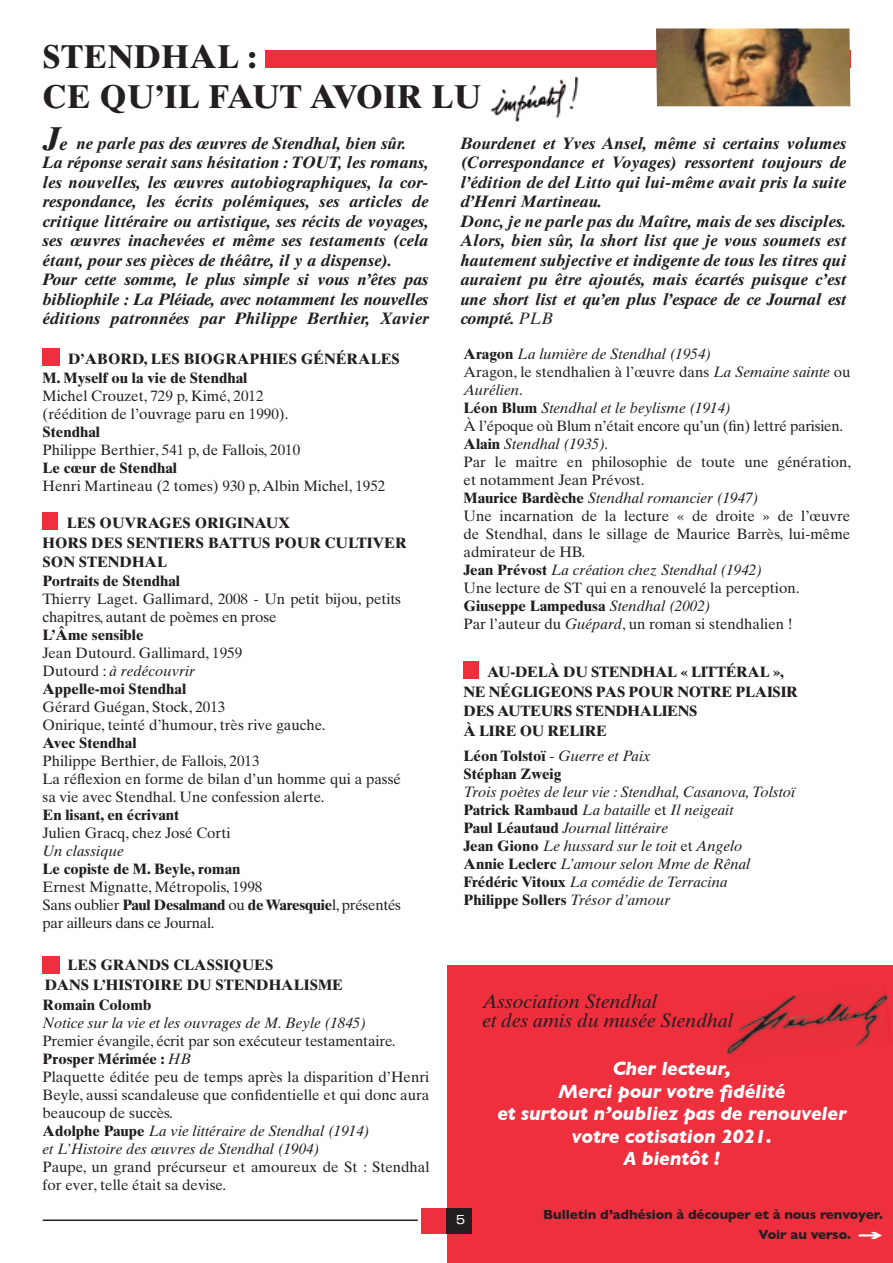
<style>
.page{position:relative;width:893px;height:1263px;background:#fff}
.page>*{position:absolute;margin:0;border:0;box-sizing:border-box;transform-origin:0 0}
.t1{font:700 33px/40.5px "Times Ten";letter-spacing:.01em;color:#231f20}
.t2{font:italic 700 33px "Times Ten";color:#231f20}
.t3{font:italic 700 19.5px/22.5px "Gill Sans";letter-spacing:-.01em;color:#fff;text-align:center}
.t4{font:italic 19.5px/19.5px "Times Ten";color:#231f20}
.t5{font:italic 700 16.5px/19.5px "Times Ten";color:#231f20}
.t6{font:15px/18px "Times Ten";color:#231f20}
.t7{font:700 15px/19.5px "Times Ten";color:#231f20}
.t8{font:italic 15px/18px "Times Ten";color:#231f20}
.t9{font:15px/18px "Times Ten";letter-spacing:-.02em;color:#231f20}
.t10{font:700 15px/19.5px "Times Ten";letter-spacing:-.02em;color:#231f20}
.t11{font:700 13.5px/19.5px "Gill Sans";letter-spacing:-.01em;color:#231f20}
.t12{font:expanded 12px "Unitus B";color:#fff}
.s1{font-weight:400}
.s2{font-size:18px}
.s3{font-style:italic}
.s4{font-weight:700}
.s5{font-weight:400;font-style:italic}
.s6{font-weight:700;font-style:normal}
.s7{font-style:normal}
</style>
<div class="page">
<div style="left:448px;top:965px;width:445px;height:298px;background:#ee2f3e"></div>
<img style="left:727px;top:993px;width:161px;height:62px">
<div style="left:421px;top:1208px;width:25px;height:25px;background:#ee2f3e"></div>
<div style="left:446px;top:1208px;width:26px;height:25px;background:#231f20"></div>
<hr style="left:43px;top:1219px;width:374px;height:2px;background:#231f20">
<div style="left:43px;top:349px;width:17px;height:17px;background:#ee2f3e"></div>
<div style="left:265px;top:50px;width:585px;height:17px;background:#ee2f3e"></div>
<div style="left:43px;top:512px;width:15px;height:17px;background:#ee2f3e"></div>
<div style="left:43px;top:957px;width:17px;height:17px;background:#ee2f3e"></div>
<div style="left:463px;top:661px;width:16px;height:17px;background:#ee2f3e"></div>
<img style="left:656px;top:28px;width:194px;height:78px">
<img style="left:491px;top:76px;width:88px;height:46px">
<svg style="left:858px;top:1231px;width:24px;height:8px"></svg>
<h1 class="t1" style="left:43px;top:36px;width:439px">STENDHAL :<br>CE QU’IL FAUT AVOIR LU</h1>
<p class="t5" style="left:43px;top:133px;width:388px;text-indent:34px">ne parle pas des œuvres de Stendhal, bien sûr.<br>La réponse serait sans hésitation : TOUT, les romans, les nouvelles, les œuvres autobiographiques, la cor&shy;respondance, les écrits polémiques, ses articles de critique littéraire ou artistique, ses récits de voyages, ses œuvres inachevées et même ses testaments (cela étant, pour ses pièces de théâtre, il y a dispense).<br>Pour cette somme, le plus simple si vous n’êtes pas bibliophile : La Pléiade, avec notamment les nouvelles éditions patronnées par Philippe Berthier, Xavier</p>
<p class="t5" style="left:460px;top:133px;width:388px">Bourdenet et Yves Ansel, même si certains volumes (Correspondance et Voyages) ressortent toujours de l’édition de del Litto qui lui-même avait pris la suite d’Henri Martineau.<br>Donc, je ne parle pas du Maître, mais de ses disciples.<br>Alors, bien sûr, la short list que je vous soumets est hautement subjective et indigente de tous les titres qui auraient pu être ajoutés, mais écartés puisque c’est une short list et qu’en plus l’espace de ce Journal est compté. <span class="s1">PLB</span></p>
<h1 class="t2" style="left:44px;top:119px;width:25px">J<span class="s2">e</span></h1>
<p class="t7" style="left:68px;top:349px;width:192px">D’ab ord, les biographie</p>
<p class="t7" style="left:289px;top:349px;width:113px">s générales</p>
<p class="t7" style="left:43px;top:368px;width:206px">M. Myself ou la vie de Stendhal</p>
<p class="t6" style="left:43px;top:387px;width:247px">Michel Crouzet, 729 p, Kimé, 2012 (réédition de l’ouvrage paru en 1990).</p>
<p class="t7" style="left:43px;top:422px;width:59px">Stendhal</p>
<p class="t6" style="left:43px;top:441px;width:259px">Philippe Berthier, 541 p, de Fallois, 2010</p>
<p class="t7" style="left:43px;top:458px;width:136px">Le cœur de Stendhal</p>
<p class="t6" style="left:43px;top:477px;width:344px">Henri Martineau (2 tomes) 930 p, Albin Michel, 1952</p>
<p class="t7" style="left:67px;top:513px;width:163px">Le s ouvrage s origin</p>
<p class="t7" style="left:254px;top:513px;width:37px">aux</p>
<p class="t7" style="left:43px;top:533px;width:104px">hors des sentie</p>
<p class="t7" style="left:184px;top:533px;width:175px">rs battus pour cultive</p>
<p class="t7" style="left:395px;top:533px;width:13px">r</p>
<p class="t7" style="left:43px;top:552px;width:48px">son Sten</p>
<p class="t7" style="left:120px;top:552px;width:43px">dhal</p>
<p class="t7" style="left:43px;top:571px;width:139px">Portraits de Stendhal</p>
<p class="t6" style="left:43px;top:590px;width:360px">Thierry Laget. Gallimard, 2008 - Un petit bijou, petits chapitres, autant de poèmes en prose</p>
<p class="t7" style="left:43px;top:625px;width:102px">L’Âme sensible</p>
<p class="t6" style="left:43px;top:644px;width:201px">Jean Dutourd. Gallimard, 1959<br>Dutourd : <span class="s3">à redécouvrir<br></span><span class="s4">Appelle-moi Stendhal</span></p>
<p class="t6" style="left:43px;top:698px;width:284px">Gérard Guégan, Stock, 2013<br>Onirique, teinté d’humour, très rive gauche.</p>
<p class="t7" style="left:43px;top:733px;width:96px">Avec Stendhal</p>
<p class="t6" style="left:43px;top:752px;width:360px">Philippe Berthier, de Fallois, 2013<br>La réflexion en forme de bilan d’un homme qui a passé sa vie avec Stendhal. Une confession alerte.</p>
<p class="t7" style="left:43px;top:805px;width:138px">En lisant, en écrivant</p>
<p class="t6" style="left:43px;top:824px;width:190px">Julien Gracq, chez José Corti</p>
<p class="t8" style="left:43px;top:842px;width:83px">Un classique</p>
<p class="t7" style="left:43px;top:859px;width:200px">Le copiste de M. Beyle, roman</p>
<p class="t9" style="left:43px;top:878px;width:360px">Ernest Mignatte, Métropolis, 1998<br>Sans oublier <span class="s4">Paul Desalmand</span> ou <span class="s4">de Waresquie</span>l, présentés par ailleurs dans ce Journal.</p>
<p class="t7" style="left:45px;top:955px;width:230px;text-indent:22px">Les grands classiques dans l’histoire du sten</p>
<p class="t7" style="left:256px;top:974px;width:75px">dhalisme</p>
<p class="t7" style="left:43px;top:995px;width:110px">Romain Colomb</p>
<p class="t8" style="left:43px;top:1014px;width:325px">Notice sur la vie et les ouvrages de M. Beyle (1845)</p>
<p class="t6" style="left:43px;top:1032px;width:388px">Premier évangile, écrit par son exécuteur testamentaire.<br><span class="s4">Prosper Mérimée :</span> <span class="s3">HB<br></span>Plaquette éditée peu de temps après la disparition d’Henri Beyle, aussi scandaleuse que confidentielle et qui donc aura beaucoup de succès.<br><span class="s4">Adolphe Paupe</span> <span class="s3">La vie littéraire de Stendhal (1914)<br>et L’Histoire des œuvres de Stendhal (1904)</span></p>
<p class="t6" style="left:43px;top:1158px;width:388px">Paupe, un grand précurseur et amoureux de St : Stendhal for ever, telle était sa devise.</p>
<p class="t6" style="left:463px;top:345px;width:389px"><span class="s4">Aragon</span> <span class="s3">La lumière de Stendhal (1954)<br></span>Aragon, le stendhalien à l’œuvre dans <span class="s3">La Semaine sainte</span> ou <span class="s3">Aurélien</span>.<br><span class="s4">Léon Blum</span> <span class="s3">Stendhal et le beylisme (1914)<br></span>À l’époque où Blum n’était encore qu’un (fin) lettré parisien.<br><span class="s4">Alain</span> <span class="s3">Stendhal (1935).<br></span>Par le maitre en philosophie de toute une génération, et notamment Jean Prévost.<br><span class="s4">Maurice Bardèche</span> <span class="s3">Stendhal romancier (1947)<br></span>Une incarnation de la lecture « de droite » de l’œuvre de Stendhal, dans le sillage de Maurice Barrès, lui-même admirateur de HB.<br><span class="s4">Jean Prévost</span> <span class="s3">La création chez Stendhal (1942)<br></span>Une lecture de ST qui en a renouvelé la perception.<br><span class="s4">Giuseppe Lampedusa</span> <span class="s3">Stendhal (2002)<br></span>Par l’auteur du <span class="s3">Guépard</span>, un roman si stendhalien !</p>
<p class="t7" style="left:487px;top:662px;width:115px">Au-delà du Sten</p>
<p class="t7" style="left:631px;top:662px;width:70px">dhal « litt</p>
<p class="t7" style="left:726px;top:662px;width:60px">éral »,</p>
<p class="t7" style="left:463px;top:682px;width:59px">ne néglige</p>
<p class="t10" style="left:463px;top:682px;width:336px;text-indent:97px">ons pas pour notre plaisir des auteurs sten</p>
<p class="t7" style="left:615px;top:701px;width:47px">dhalien</p>
<p class="t7" style="left:689px;top:701px;width:10px">s</p>
<p class="t7" style="left:463px;top:721px;width:142px">à lire ou relire</p>
<p class="t7" style="left:463px;top:747px;width:189px;line-height:18px">Léon Tolstoï <span class="s1">-</span> <span class="s5">Guerre et Paix<br></span>Stéphan Zweig</p>
<p class="t8" style="left:463px;top:783px;width:333px">Trois poètes de leur vie : Stendhal, Casanova, Tolstoï <span class="s6">Patrick Rambaud</span> La bataille <span class="s7">et</span> Il neigeait<br><span class="s6">Paul Léautaud</span> Journal littéraire<br><span class="s6">Jean Giono</span> Le hussard sur le toit <span class="s7">et</span> Angelo<br><span class="s6">Annie Leclerc</span> L’amour selon Mme de Rênal <span class="s6">Frédéric Vitoux</span> La comédie de Terracina<br><span class="s6">Philippe Sollers</span> Trésor d’amour</p>
<h2 class="t4" style="left:482px;top:991px;width:252px">Association Stendhal<br>et des amis du musée Stendhal</h2>
<p class="t12" style="left:455px;top:1212px;width:12px">5</p>
<h2 class="t3" style="left:497px;top:1057px;width:351px">Cher lecteur,<br>Merci pour votre fidélité<br>et surtout n’oubliez pas de renouveler votre cotisation 2021.<br>A bientôt !</h2>
<p class="t11" style="left:758px;top:1205px;width:126px;text-indent:-215px">Bulletin d’adhésion à découper et à nous renvoyer.<br>Voir au verso.</p>
</div>
